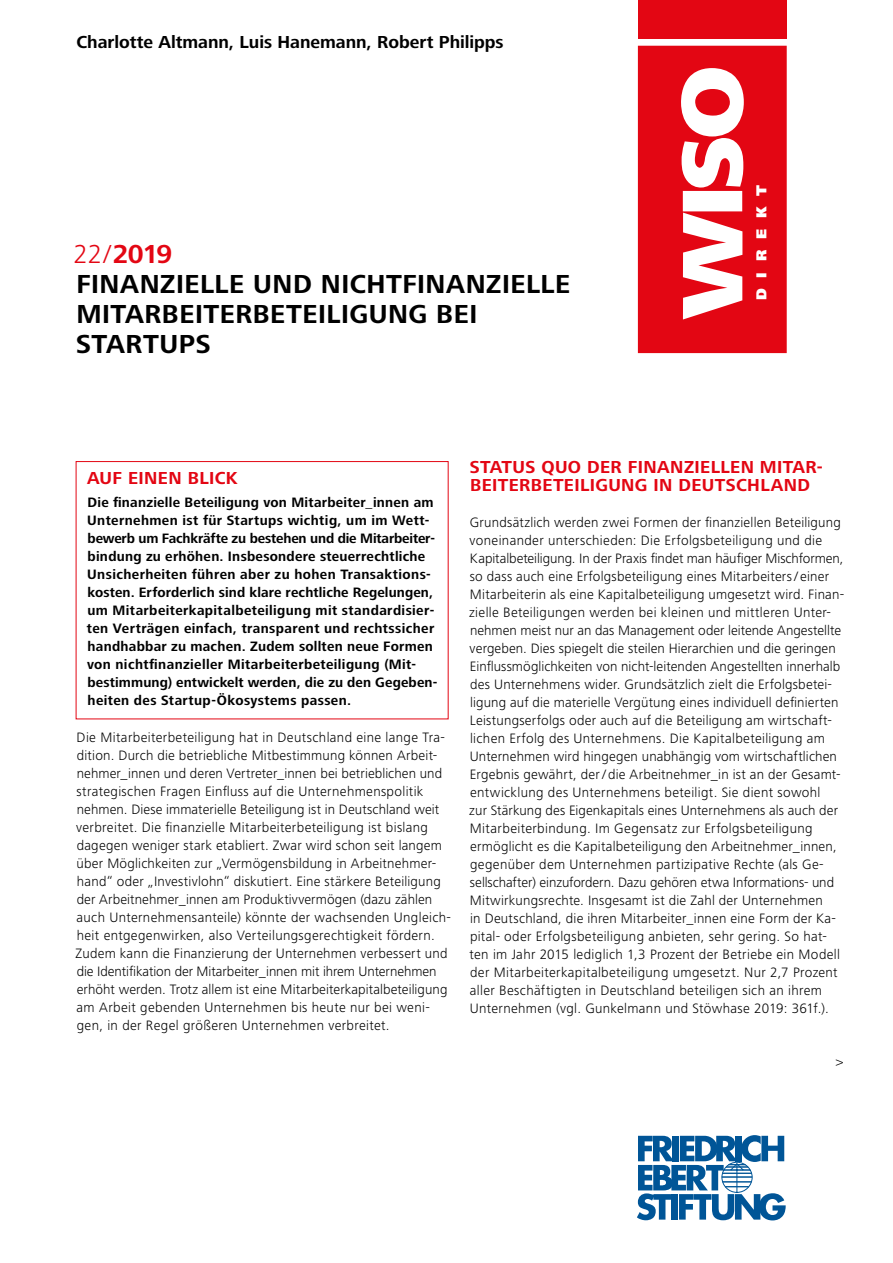
<style>
.page{position:relative;width:893px;height:1263px;background:#fff}
.page>*{position:absolute;margin:0;border:0;box-sizing:border-box;transform-origin:0 0}
.t1{font:700 27px/30px "Frutiger Next LT";letter-spacing:.02em;color:#000}
.t2{font:700 18px/18px "Frutiger Next LT";letter-spacing:.02em;color:#e30613}
.t3{font:700 18px "Frutiger Next LT";letter-spacing:-.005em;color:#000}
.t4{font:900 15px "Frutiger Next LT";letter-spacing:.72em;color:#fff}
.t5{font:300 14.1px/18px "Frutiger Next LT";letter-spacing:.015em;color:#000}
.t6{font:700 14.1px/18px "Frutiger Next LT";letter-spacing:.02em;color:#000}
.s1{font-weight:300;color:#e30613}
.s2{color:#e30613}
</style>
<div class="page">
<svg style="left:637px;top:1135px;width:149px;height:85px"></svg>
<div style="left:638px;top:0;width:149px;height:39px;background:#e30613"></div>
<svg style="left:638px;top:46px;width:149px;height:307px;fill:#e30613"></svg>
<p class="t3" style="left:77px;top:32px;width:429px">Charlotte Altmann, Luis Hanemann, Robert Philipps</p>
<h1 class="t1" style="left:74px;top:239px;width:498px"><span class="s1">22/</span> <span class="s2">2019<br></span>FINANZIELLE UND NICHTFINANZIELLE<br>MITARBEITERBETEILIGUNG BEI<br>STARTUPS</h1>
<p class="t4" style="left:753px;top:300px;width:117px;rotate:-90deg">DIREKT</p>
<p class="t2" style="left:87px;top:469px;width:152px">AUF EINEN BLICK</p>
<p class="t6" style="left:87px;top:493px;width:352px">Die finanzielle Beteiligung von Mitarbeiter_innen am Unternehmen ist für Startups wichtig, um im Wett&shy;bewerb um Fachkräfte zu bestehen und die Mitarbeiter&shy;bindung zu erhöhen. Insbesondere steuerrechtliche Unsicherheiten führen aber zu hohen Transaktions&shy;kosten. Erforderlich sind klare rechtliche Regelungen, um Mitarbeiterkapitalbeteiligung mit standardisier&shy;ten Verträgen einfach, transparent und rechtssicher handhabbar zu machen. Zudem sollten neue Formen von nichtfinanzieller Mitarbeiterbeteiligung (Mit&shy;bestimmung) entwickelt werden, die zu den Gegeben&shy;heiten des Startup-Ökosystems passen.</p>
<p class="t5" style="left:76px;top:728px;width:377px">Die Mitarbeiterbeteiligung hat in Deutschland eine lange Tra&shy;dition. Durch die betriebliche Mitbestimmung können Arbeit&shy;nehmer_innen und deren Vertreter_innen bei betrieblichen und strategischen Fragen Einfluss auf die Unternehmenspolitik nehmen. Diese immaterielle Beteiligung ist in Deutschland weit verbreitet. Die finanzielle Mitarbeiterbeteiligung ist bislang dagegen weniger stark etabliert. Zwar wird schon seit langem über Möglichkeiten zur „Vermögensbildung in Arbeitnehmer&shy;hand“ oder „Investivlohn“ diskutiert. Eine stärkere Beteiligung der Arbeitnehmer_innen am Produktivvermögen (dazu zählen auch Unternehmensanteile) könnte der wachsenden Ungleich&shy;heit entgegenwirken, also Verteilungsgerechtigkeit fördern.<br>Zudem kann die Finanzierung der Unternehmen verbessert und die Identifikation der Mitarbeiter_innen mit ihrem Unternehmen erhöht werden. Trotz allem ist eine Mitarbeiterkapitalbeteiligung am Arbeit gebenden Unternehmen bis heute nur bei weni&shy;gen, in der Regel größeren Unternehmen verbreitet.</p>
<p class="t2" style="left:470px;top:458px;width:355px">STATUS QUO DER FINANZIELLEN MITAR-<br>BEITERBETEILIGUNG IN DEUTSCHLAND</p>
<p class="t5" style="left:469px;top:514px;width:377px">Grundsätzlich werden zwei Formen der finanziellen Beteiligung voneinander unterschieden: Die Erfolgsbeteiligung und die Kapitalbeteiligung. In der Praxis findet man häufiger Mischformen, so dass auch eine Erfolgsbeteiligung eines Mitarbeiters/ einer Mitarbeiterin als eine Kapitalbeteiligung umgesetzt wird. Finan&shy;zielle Beteiligungen werden bei kleinen und mittleren Unter&shy;nehmen meist nur an das Management oder leitende Angestellte vergeben. Dies spiegelt die steilen Hierarchien und die geringen Einflussmöglichkeiten von nicht-leitenden Angestellten innerhalb des Unternehmens wider. Grundsätzlich zielt die Erfolgsbetei&shy;ligung auf die materielle Vergütung eines individuell definierten Leistungserfolgs oder auch auf die Beteiligung am wirtschaft&shy;lichen Erfolg des Unternehmens. Die Kapitalbeteiligung am Unternehmen wird hingegen unabhängig vom wirtschaftlichen Ergebnis gewährt, der/ die Arbeitnehmer_in ist an der Gesamt&shy;entwicklung des Unternehmens beteiligt. Sie dient sowohl<br>zur Stärkung des Eigenkapitals eines Unternehmens als auch der Mitarbeiterbindung. Im Gegensatz zur Erfolgsbeteiligung ermöglicht es die Kapitalbeteiligung den Arbeitnehmer_innen, gegenüber dem Unternehmen partizipative Rechte (als Ge&shy;sellschafter) einzufordern. Dazu gehören etwa Informations- und Mitwirkungsrechte. Insgesamt ist die Zahl der Unternehmen<br>in Deutschland, die ihren Mitarbeiter_innen eine Form der Ka&shy;pital- oder Erfolgsbeteiligung anbieten, sehr gering. So hat&shy;ten im Jahr 2015 lediglich 1,3 Prozent der Betriebe ein Modell der Mitarbeiterkapitalbeteiligung umgesetzt. Nur 2,7 Prozent aller Beschäftigten in Deutschland beteiligen sich an ihrem Unternehmen (vgl. Gunkelmann und Stöwhase 2019: 361f.).</p>
<p class="t5" style="left:836px;top:1052px;width:9px">&gt;</p>
</div>
